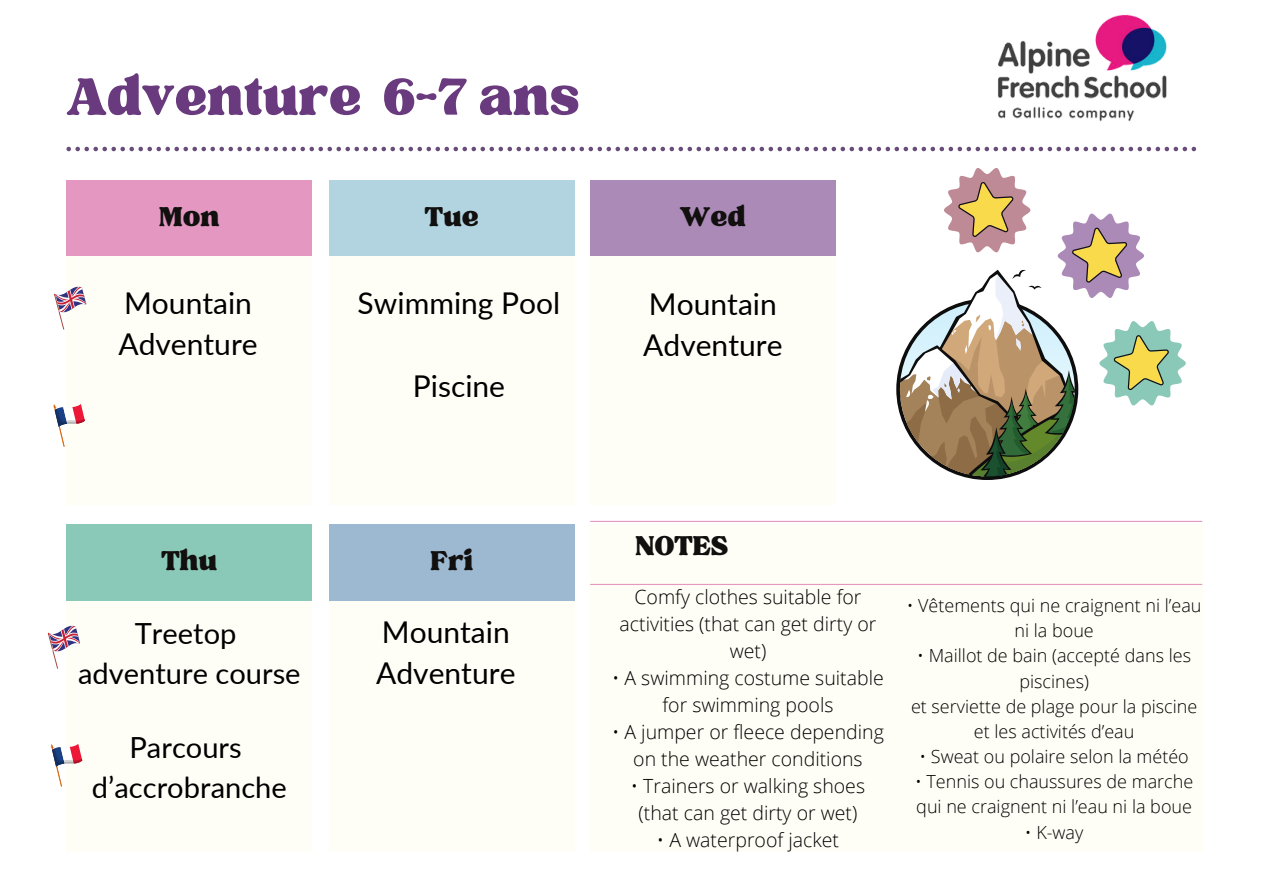
<style>
.page{position:relative;width:1263px;height:894px;background:#fff}
.page>*{position:absolute;margin:0;border:0;box-sizing:border-box;transform-origin:0 0}
.t1{font:72px "TAN Tangkiwood Display";color:#693a7d}
.t2{font:37.5px "TAN Tangkiwood Display";color:#12100f}
.t3{font:30px/41.7px "Lato";color:#000}
.t4{font:29.1px/40.5px "Lato";color:#000;text-align:center}
.t5{font:300 19.5px/27px "Open Sans";color:#000;text-align:center}
.t6{font:300 18px/25.2px "Open Sans";color:#000;text-align:center}
</style>
<div class="page">
<div style="left:66px;top:600px;width:246px;height:251px;background:#fffef6"></div>
<div style="left:66px;top:256px;width:246px;height:248px;background:#fffef6"></div>
<div style="left:66px;top:180px;width:246px;height:76px;background:#e397c1"></div>
<div style="left:66px;top:524px;width:246px;height:76px;background:#8ac9b8"></div>
<div style="left:329px;top:180px;width:246px;height:76px;background:#b1d4e0"></div>
<div style="left:329px;top:524px;width:246px;height:76px;background:#9cb9d1"></div>
<div style="left:590px;top:180px;width:246px;height:76px;background:#ab8ab8"></div>
<div style="left:590px;top:256px;width:246px;height:248px;background:#fffef6"></div>
<div style="left:590px;top:524px;width:612px;height:327px;background:#fffef6"></div>
<div style="left:329px;top:600px;width:246px;height:251px;background:#fffef6"></div>
<div style="left:329px;top:256px;width:246px;height:248px;background:#fffef6"></div>
<hr style="left:591px;top:520px;width:611px;height:2px;background:#e397c1">
<hr style="left:591px;top:583px;width:611px;height:2px;background:#e397c1">
<svg style="left:66px;top:147px;width:896px;height:4px"></svg>
<svg style="left:53px;top:404px;width:32px;height:43px"></svg>
<svg style="left:54px;top:286px;width:32px;height:44px"></svg>
<svg style="left:900px;top:175px;width:286px;height:305px"></svg>
<svg style="left:51px;top:744px;width:32px;height:43px"></svg>
<svg style="left:48px;top:625px;width:32px;height:43px"></svg>
<img style="left:966px;top:14px;width:231px;height:166px">
<h1 class="t1" style="left:66px;top:53px;width:515px">Adventure 6-7 ans</h1>
<h2 class="t2" style="left:159px;top:193px;width:62px">Mon</h2>
<h2 class="t2" style="left:425px;top:193px;width:55px">Tue</h2>
<h2 class="t2" style="left:680px;top:193px;width:67px">Wed</h2>
<h3 class="t3" style="left:358px;top:280px;width:204px">Swimming Pool</h3>
<h3 class="t3" style="left:118px;top:280px;width:141px">Mountain<br>Adventure</h3>
<h3 class="t3" style="left:643px;top:281px;width:141px">Mountain<br>Adventure</h3>
<h3 class="t3" style="left:413px;top:364px;width:94px">Piscine</h3>
<h2 class="t2" style="left:161px;top:537px;width:57px">Thu</h2>
<h3 class="t4" style="left:78px;top:611px;width:224px">Treetop adventure course</h3>
<h3 class="t4" style="left:92px;top:725px;width:196px">Parcours d’accrobranche</h3>
<h2 class="t2" style="left:431px;top:537px;width:44px">Fri</h2>
<h3 class="t3" style="left:376px;top:609px;width:141px">Mountain<br>Adventure</h3>
<h2 class="t2" style="left:635px;top:522px;width:95px">NOTES</h2>
<p class="t5" style="left:620px;top:582px;width:258px">Comfy clothes suitable for activities (that can get dirty or wet)</p>
<p class="t5" style="left:612px;top:663px;width:273px">• A swimming costume suitable for swimming pools</p>
<p class="t5" style="left:612px;top:717px;width:273px">• A jumper or fleece depending on the weather conditions</p>
<p class="t5" style="left:631px;top:771px;width:236px">• Trainers or walking shoes (that can get dirty or wet)</p>
<p class="t5" style="left:657px;top:825px;width:184px">• A waterproof jacket</p>
<p class="t6" style="left:907px;top:592px;width:296px">• Vêtements qui ne craignent ni l’eau ni la boue</p>
<p class="t6" style="left:911px;top:642px;width:288px">• Maillot de bain (accepté dans les piscines)<br>et serviette de plage pour la piscine et les activités d’eau</p>
<p class="t6" style="left:919px;top:743px;width:271px">• Sweat ou polaire selon la météo</p>
<p class="t6" style="left:915px;top:768px;width:280px;text-align:left">• Tennis ou chaussures de marche qui ne craignent ni l’eau ni la boue</p>
<p class="t6" style="left:1025px;top:818px;width:60px">• K-way</p>
</div>
